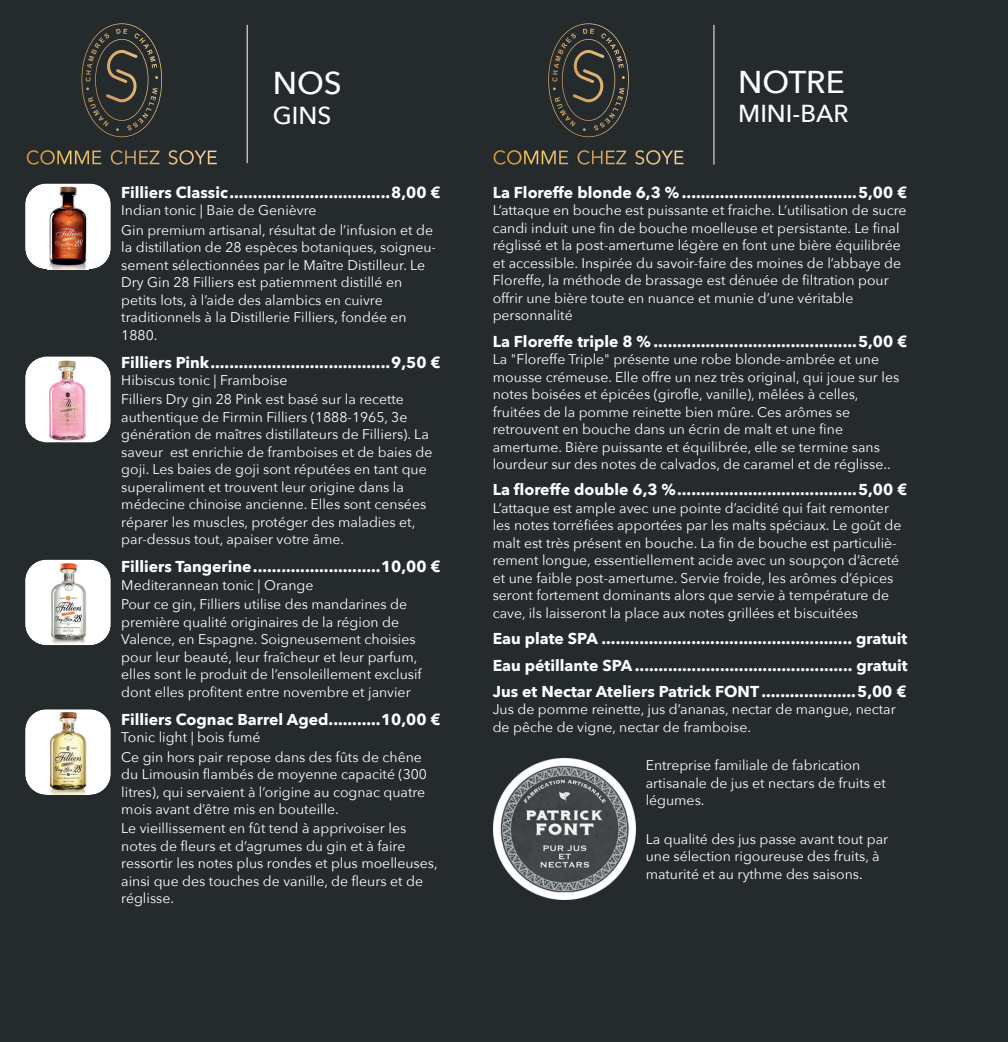
<style>
.page{position:relative;width:1008px;height:1042px;background:#fff}
.page>*{position:absolute;margin:0;border:0;box-sizing:border-box;transform-origin:0 0}
.t1{font:500 31.5px "Avenir Next";color:#fff}
.t2{font:500 24.5px "Avenir Next";color:#fff}
.t3{font:700 15.75px/26.2px "Avenir Next";color:#fff;text-align:justify}
.t4{font:14px/17.5px "Avenir Next";color:#fff}
</style>
<div class="page">
<div style="left:0;top:0;width:1007px;height:1042px;background:#252a2d"></div>
<svg style="left:493px;top:150px;width:75px;height:15px"></svg>
<svg style="left:577px;top:150px;width:49px;height:15px"></svg>
<svg style="left:635px;top:150px;width:48px;height:15px"></svg>
<svg style="left:548px;top:23px;width:80px;height:114px"></svg>
<svg style="left:27px;top:150px;width:74px;height:15px"></svg>
<svg style="left:111px;top:150px;width:48px;height:15px"></svg>
<svg style="left:168px;top:150px;width:49px;height:15px"></svg>
<svg style="left:81px;top:23px;width:81px;height:114px"></svg>
<hr style="left:247px;top:25px;width:1px;height:138px;background:#fff">
<hr style="left:713px;top:25px;width:1px;height:140px;background:#fff">
<svg style="left:25px;top:183px;width:86px;height:86px;background:#e4e4e5"></svg>
<img style="left:48px;top:186px;width:40px;height:83px">
<svg style="left:25px;top:357px;width:86px;height:85px;background:#dadbdb"></svg>
<img style="left:43px;top:357px;width:58px;height:85px">
<svg style="left:25px;top:559px;width:86px;height:86px;background:#e4e5e5"></svg>
<img style="left:48px;top:563px;width:40px;height:80px">
<svg style="left:25px;top:709px;width:86px;height:86px;background:#e3e4e4"></svg>
<img style="left:47px;top:711px;width:42px;height:84px">
<img style="left:493px;top:758px;width:142px;height:142px">
<h1 class="t1" style="left:273px;top:57px;width:70px">NOS</h1>
<h2 class="t2" style="left:273px;top:94px;width:60px">GINS</h2>
<p class="t3" style="left:121px;top:179px;width:321px">Filliers Classic..................................8,00 €</p>
<p class="t4" style="left:121px;top:200px;width:313px;line-height:19.2px">Indian tonic | Baie de Genièvre<br>Gin premium artisanal, résultat de l’infusion et de</p>
<p class="t4" style="left:121px;top:238px;width:316px">la distillation de 28 espèces botaniques, soigneu&shy;sement sélectionnées par le Maître Distilleur. Le Dry Gin 28 Filliers est patiemment distillé en petits lots, à l’aide des alambics en cuivre traditionnels à la Distillerie Filliers, fondée en 1880.</p>
<p class="t3" style="left:121px;top:349px;width:321px">Filliers Pink......................................9,50 €</p>
<p class="t4" style="left:121px;top:370px;width:284px;line-height:19.2px">Hibiscus tonic | Framboise<br>Filliers Dry gin 28 Pink est basé sur la recette</p>
<p class="t4" style="left:121px;top:408px;width:312px">authentique de Firmin Filliers (1888-1965, 3e génération de maîtres distillateurs de Filliers). La saveur est enrichie de framboises et de baies de goji. Les baies de goji sont réputées en tant que superaliment et trouvent leur origine dans la médecine chinoise ancienne. Elles sont censées réparer les muscles, protéger des maladies et, par-dessus tout, apaiser votre âme.</p>
<p class="t3" style="left:121px;top:553px;width:321px">Filliers Tangerine...........................10,00 €</p>
<p class="t4" style="left:121px;top:575px;width:287px;line-height:19.2px">Mediterannean tonic | Orange<br>Pour ce gin, Filliers utilise des mandarines de</p>
<p class="t4" style="left:121px;top:612px;width:302px">première qualité originaires de la région de Valence, en Espagne. Soigneusement choisies pour leur beauté, leur fraîcheur et leur parfum, elles sont le produit de l’ensoleillement exclusif dont elles profitent entre novembre et janvier</p>
<p class="t3" style="left:121px;top:706px;width:321px">Filliers Cognac Barrel Aged...........10,00 €</p>
<p class="t4" style="left:121px;top:727px;width:302px;line-height:19.2px">Tonic light | bois fumé<br>Ce gin hors pair repose dans des fûts de chêne</p>
<p class="t4" style="left:121px;top:765px;width:307px">du Limousin flambés de moyenne capacité (300 litres), qui servaient à l’origine au cognac quatre mois avant d’être mis en bouteille.</p>
<p class="t4" style="left:121px;top:819px;width:318px">Le vieillissement en fût tend à apprivoiser les notes de fleurs et d’agrumes du gin et à faire ressortir les notes plus rondes et plus moelleuses, ainsi que des touches de vanille, de fleurs et de réglisse.</p>
<h1 class="t1" style="left:737px;top:55px;width:108px">NOTRE</h1>
<h2 class="t2" style="left:737px;top:93px;width:112px">MINI-BAR</h2>
<p class="t3" style="left:492px;top:179px;width:416px">La Floreffe blonde 6,3 % .....................................5,00 €</p>
<p class="t4" style="left:492px;top:201px;width:415px">L’attaque en bouche est puissante et fraiche. L’utilisation de sucre candi induit une fin de bouche moelleuse et persistante. Le final réglissé et la post-amertume légère en font une bière équilibrée et accessible. Inspirée du savoir-faire des moines de l’abbaye de Floreffe, la méthode de brassage est dénuée de filtration pour offrir une bière toute en nuance et munie d’une véritable personnalité</p>
<p class="t3" style="left:492px;top:328px;width:416px">La Floreffe triple 8 % ...........................................5,00 €</p>
<p class="t4" style="left:492px;top:350px;width:408px">La "Floreffe Triple" présente une robe blonde-ambrée et une mousse crémeuse. Elle offre un nez très original, qui joue sur les notes boisées et épicées (girofle, vanille), mêlées à celles, fruitées de la pomme reinette bien mûre. Ces arômes se retrouvent en bouche dans un écrin de malt et une fine amertume. Bière puissante et équilibrée, elle se termine sans lourdeur sur des notes de calvados, de caramel et de réglisse..</p>
<p class="t3" style="left:492px;top:476px;width:416px">La floreffe double 6,3 %......................................5,00 €</p>
<p class="t4" style="left:492px;top:499px;width:410px">L’attaque est ample avec une pointe d’acidité qui fait remonter les notes torréfiées apportées par les malts spéciaux. Le goût de malt est très présent en bouche. La fin de bouche est particuliè&shy;rement longue, essentiellement acide avec un soupçon d’âcreté et une faible post-amertume. Servie froide, les arômes d’épices seront fortement dominants alors que servie à température de cave, ils laisseront la place aux notes grillées et biscuitées</p>
<p class="t3" style="left:492px;top:625px;width:416px">Eau plate SPA ..................................................... gratuit Eau pétillante SPA .............................................. gratuit Jus et Nectar Ateliers Patrick FONT ....................5,00 €</p>
<p class="t4" style="left:492px;top:700px;width:404px">Jus de pomme reinette, jus d’ananas, nectar de mangue, nectar de pêche de vigne, nectar de framboise.</p>
<p class="t4" style="left:645px;top:756px;width:242px">Entreprise familiale de fabrication artisanale de jus et nectars de fruits et légumes.</p>
<p class="t4" style="left:645px;top:829px;width:244px">La qualité des jus passe avant tout par une sélection rigoureuse des fruits, à maturité et au rythme des saisons.</p>
</div>
